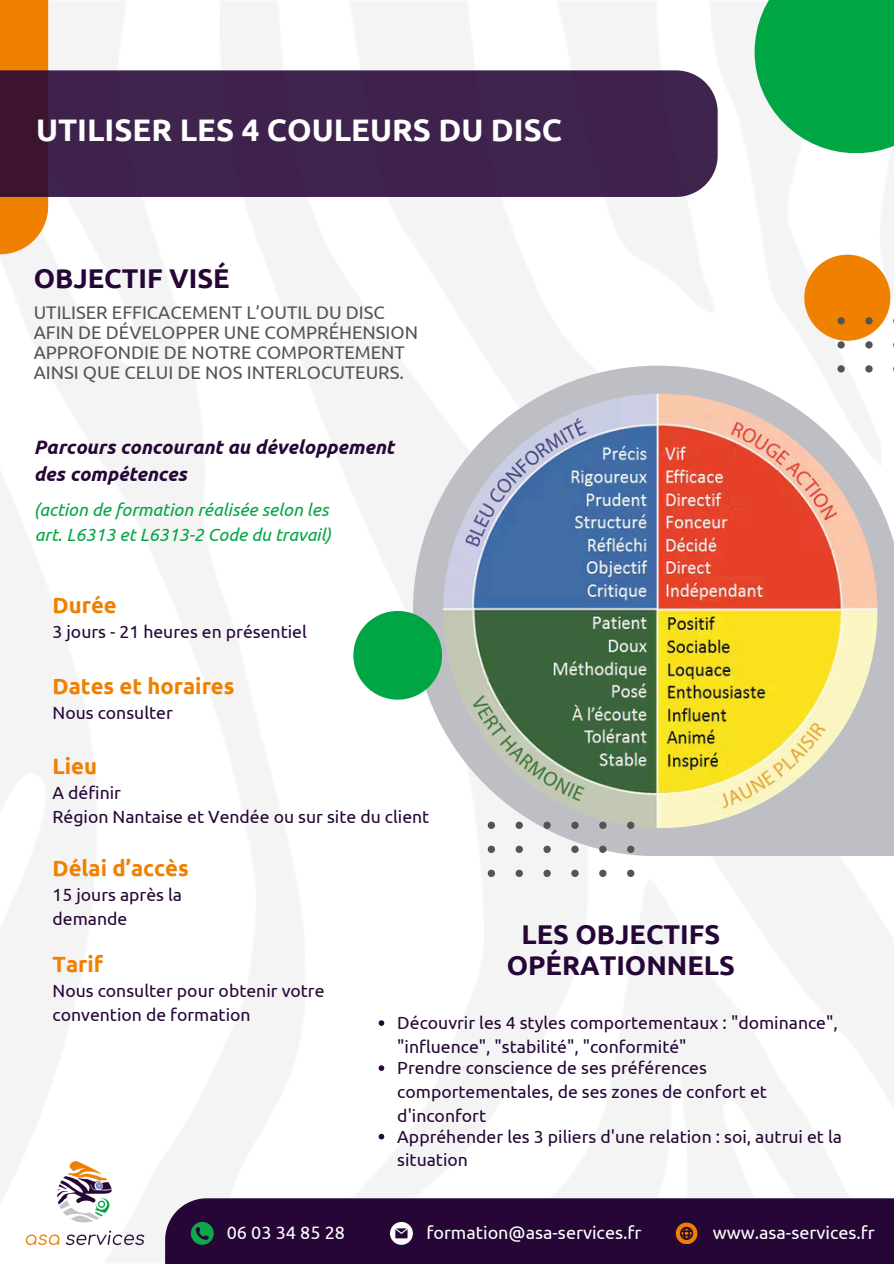
<style>
.page{position:relative;width:894px;height:1264px;background:#fff}
.page>*{position:absolute;margin:0;border:0;box-sizing:border-box;transform-origin:0 0}
.t1{font:700 31.05px "Ubuntu";color:#fff}
.t2{font:700 27.15px/30.3px "Ubuntu";color:#250636;text-align:center}
.t3{font:700 22.05px "Ubuntu";color:#ef8000}
.t4{font:italic 700 19.5px/27px "Ubuntu";color:#250636}
.t5{font:18.3px/20.2px "Ubuntu";color:#545454}
.t6{font:18px "Ubuntu";color:#fff}
.t7{font:italic 17.7px "Ubuntu";color:#00a544}
.t8{font:17.55px/23.7px "Ubuntu";color:#250636}
</style>
<div class="page">
<img style="left:0;top:0;width:893px;height:1262px">
<svg style="left:413px;top:365px;width:480px;height:491px;fill:#bebec5"></svg>
<img style="left:443px;top:394px;width:434px;height:434px;border-radius:50%">
<div style="left:754px;top:0;width:139px;height:153px;background:#00a544"></div>
<div style="left:353px;top:611px;width:89px;height:88px;background:#00a544;border-radius:50%"></div>
<div style="left:804px;top:255px;width:86px;height:86px;background:#ef8000;border-radius:50%"></div>
<svg style="left:865px;top:365px;width:7px;height:7px"></svg>
<svg style="left:837px;top:365px;width:7px;height:7px"></svg>
<svg style="left:865px;top:341px;width:7px;height:7px"></svg>
<svg style="left:837px;top:341px;width:7px;height:7px"></svg>
<svg style="left:865px;top:317px;width:7px;height:7px"></svg>
<svg style="left:837px;top:317px;width:7px;height:7px"></svg>
<svg style="left:627px;top:869px;width:7px;height:8px"></svg>
<svg style="left:599px;top:869px;width:7px;height:8px"></svg>
<svg style="left:571px;top:869px;width:7px;height:8px"></svg>
<svg style="left:543px;top:869px;width:7px;height:8px"></svg>
<svg style="left:515px;top:869px;width:7px;height:8px"></svg>
<svg style="left:487px;top:869px;width:8px;height:8px"></svg>
<svg style="left:627px;top:845px;width:7px;height:8px"></svg>
<svg style="left:599px;top:845px;width:7px;height:8px"></svg>
<svg style="left:571px;top:845px;width:7px;height:8px"></svg>
<svg style="left:543px;top:845px;width:7px;height:8px"></svg>
<svg style="left:515px;top:845px;width:7px;height:8px"></svg>
<svg style="left:487px;top:845px;width:8px;height:8px"></svg>
<svg style="left:627px;top:821px;width:7px;height:8px"></svg>
<svg style="left:599px;top:821px;width:7px;height:8px"></svg>
<svg style="left:571px;top:821px;width:7px;height:8px"></svg>
<svg style="left:543px;top:821px;width:7px;height:8px"></svg>
<svg style="left:515px;top:821px;width:7px;height:8px"></svg>
<svg style="left:487px;top:821px;width:8px;height:8px"></svg>
<svg style="left:0;top:0;width:48px;height:254px;background:#ef8913"></svg>
<img style="left:24px;top:1137px;width:121px;height:121px">
<div style="left:165px;top:1198px;width:728px;height:65px;background:#250636"></div>
<svg style="left:191px;top:1222px;width:22px;height:22px"></svg>
<svg style="left:390px;top:1222px;width:22px;height:22px"></svg>
<svg style="left:675px;top:1222px;width:22px;height:21px"></svg>
<svg style="left:0;top:70px;width:717px;height:127px;background:#40244d"></svg>
<svg style="left:378px;top:1020px;width:6px;height:5px"></svg>
<svg style="left:378px;top:1065px;width:6px;height:5px"></svg>
<svg style="left:378px;top:1133px;width:6px;height:6px"></svg>
<h1 class="t1" style="left:36px;top:112px;width:527px">UTILISER LES 4 COULEURS DU DISC</h1>
<h2 class="t2" style="left:34px;top:263px;width:197px">OBJECTIF VISÉ</h2>
<p class="t5" style="left:34px;top:301px;width:385px">UTILISER EFFICACEMENT L’OUTIL DU DISC AFIN DE DÉVELOPPER UNE COMPRÉHENSION APPROFONDIE DE NOTRE COMPORTEMENT AINSI QUE CELUI DE NOS INTERLOCUTEURS.</p>
<p class="t4" style="left:34px;top:433px;width:361px">Parcours concourant au développement des compétences</p>
<p class="t7" style="left:34px;top:499px;width:296px">(action de formation réalisée selon les</p>
<p class="t7" style="left:35px;top:524px;width:298px">art. L6313 et L6313-2 Code du travail)</p>
<h5 class="t3" style="left:52px;top:592px;width:66px">Durée</h5>
<p class="t8" style="left:52px;top:620px;width:256px">3 jours - 21 heures en présentiel</p>
<h3 class="t3" style="left:52px;top:673px;width:183px">Dates et horaires</h3>
<p class="t8" style="left:52px;top:700px;width:122px">Nous consulter</p>
<h3 class="t3" style="left:52px;top:753px;width:46px">Lieu</h3>
<p class="t8" style="left:52px;top:781px;width:70px">A définir</p>
<h3 class="t8" style="left:52px;top:804px;width:378px">Région Nantaise et Vendée ou sur site du client</h3>
<p class="t3" style="left:52px;top:855px;width:138px">Délai d’accès</p>
<p class="t8" style="left:52px;top:882px;width:131px">15 jours après la demande</p>
<p class="t3" style="left:52px;top:951px;width:52px">Tarif</p>
<h4 class="t2" style="left:506px;top:919px;width:230px">LES OBJECTIFS<br>OPÉRATIONNELS</h4>
<h3 class="t8" style="left:52px;top:978px;width:273px">Nous consulter pour obtenir votre</h3>
<p class="t8" style="left:52px;top:1002px;width:199px">convention de formation</p>
<p class="t8" style="left:397px;top:1010px;width:442px">Découvrir les 4 styles comportementaux : "dominance", "influence", "stabilité", "conformité"</p>
<p class="t8" style="left:397px;top:1055px;width:371px">Prendre conscience de ses préférences comportementales, de ses zones de confort et d'inconfort</p>
<p class="t8" style="left:397px;top:1124px;width:446px">Appréhender les 3 piliers d'une relation : soi, autrui et la situation</p>
<h3 class="t6" style="left:227px;top:1222px;width:120px">06 03 34 85 28</h3>
<h2 class="t6" style="left:426px;top:1222px;width:216px">formation@asa-services.fr</h2>
<p class="t6" style="left:712px;top:1222px;width:164px">www.asa-services.fr</p>
</div>
